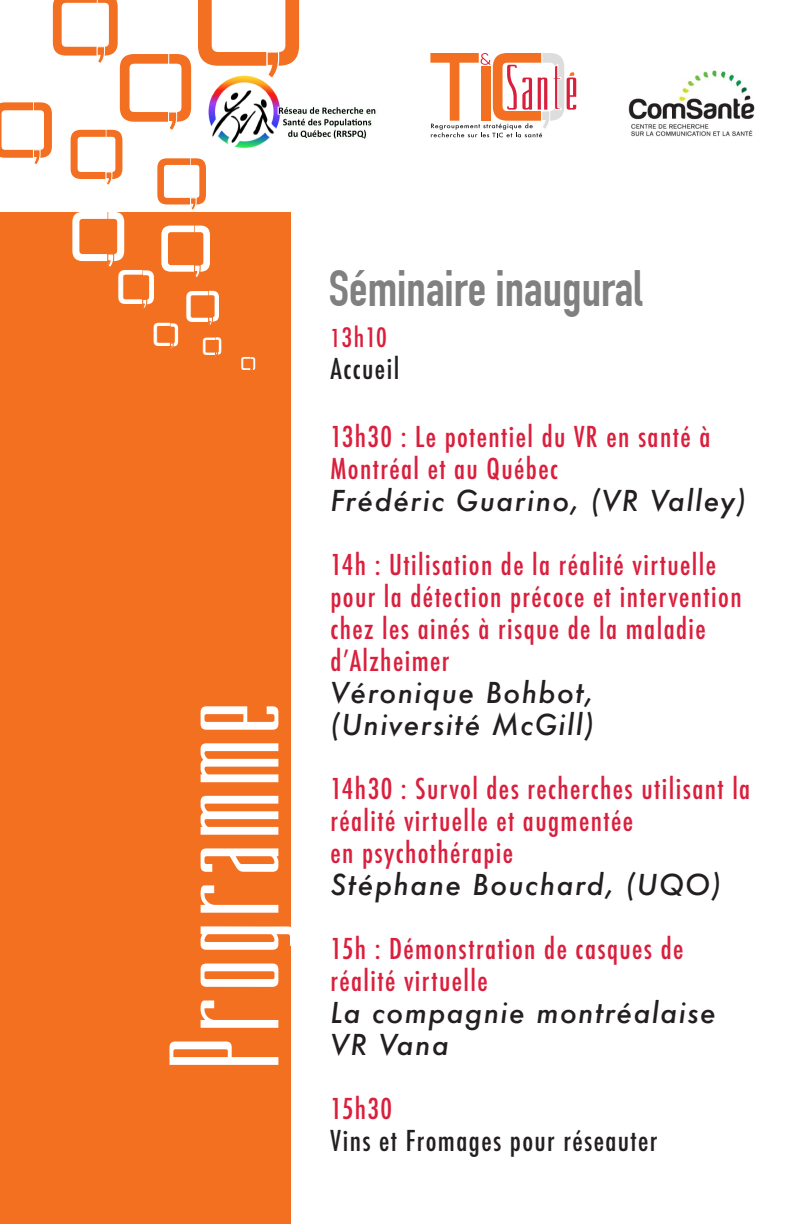
<style>
.page{position:relative;width:792px;height:1224px;background:#fff}
.page>*{position:absolute;margin:0;border:0;box-sizing:border-box;transform-origin:0 0}
.t1{font:140.4px "Effective Way 7";color:#f36f21}
.t2{font:140px "Drinking";color:#fff}
.t3{font:99px "Effective Way 7";color:#f36f21}
.t4{font:700 96.4px "Century Gothic";color:#f36f21}
.t5{font:90px "Effective Way 7";color:#f36f21}
.t6{font:81px "Effective Way 7";color:#f36f21}
.t7{font:72px "Effective Way 7";color:#fff}
.t8{font:72px "Effective Way 7";color:#f36f21}
.t9{font:700 68px "Century Gothic";color:#f36f21}
.t10{font:67.6px "Effective Way 7";color:#f36f21}
.t11{font:67.6px "Effective Way 7";color:#fff}
.t12{font:700 61.8px "Century Gothic";color:#f36f21}
.t13{font:700 55.6px "Century Gothic";color:#f36f21}
.t14{font:700 50px "DIN Condensed";color:#808080}
.t15{font:49.6px "Effective Way 7";color:#fff}
.t16{font:700 49.4px "Century Gothic";color:#fff}
.t17{font:700 49.4px "Century Gothic";color:#f36f21}
.t18{font:700 46.4px "Century Gothic";color:#f36f21}
.t19{font:700 46.4px "Century Gothic";color:#fff}
.t20{font:45px "Effective Way 7";color:#fff}
.t21{font:700 34px "Century Gothic";color:#fff}
.t22{font:33.8px "Effective Way 7";color:#fff}
.t23{font:700 30.8px "Century Gothic";color:#fff}
.t24{font:500 condensed 28px/32px "Futura";letter-spacing:.05em;color:#da1f3d}
.t25{font:italic 500 28px/32px "Futura";letter-spacing:.05em;color:#231f20}
.t26{font:500 condensed 28px "Futura";letter-spacing:.05em;color:#231f20}
.t27{font:500 condensed 26px "Futura";color:#da1f3d}
.t28{font:25.4px "Effective Way 7";color:#fff}
.t29{font:700 23.2px "Century Gothic";color:#fff}
.t30{font:19px "Effective Way 7";color:#fff}
.t31{font:700 17.4px "Century Gothic";color:#fff}
.t32{font:700 13px "Century Gothic";color:#fff}
.s1{font-size:24px}
</style>
<div class="page">
<div style="left:0;top:212px;width:291px;height:1012px;background:#f37021"></div>
<img style="left:208px;top:75px;width:169px;height:73px">
<svg style="left:430px;top:53px;width:146px;height:84px"></svg>
<svg style="left:191px;top:158px;width:15px;height:47px"></svg>
<svg style="left:266px;top:0;width:33px;height:80px"></svg>
<svg style="left:169px;top:54px;width:22px;height:68px"></svg>
<svg style="left:108px;top:212px;width:16px;height:50px"></svg>
<svg style="left:195px;top:226px;width:15px;height:46px"></svg>
<svg style="left:209px;top:291px;width:10px;height:31px"></svg>
<svg style="left:106px;top:130px;width:16px;height:49px"></svg>
<svg style="left:97px;top:0;width:21px;height:56px"></svg>
<svg style="left:170px;top:323px;width:8px;height:24px"></svg>
<svg style="left:215px;top:337px;width:6px;height:18px"></svg>
<svg style="left:143px;top:270px;width:11px;height:35px"></svg>
<svg style="left:251px;top:357px;width:4px;height:13px"></svg>
<svg style="left:34px;top:102px;width:18px;height:56px"></svg>
<img style="left:628px;top:70px;width:127px;height:67px">
<h3 class="t6" style="left:-6px;top:83px;width:49px">C</h3>
<h3 class="t13" style="left:45px;top:179px;width:17px;rotate:-180deg">‘</h3>
<h1 class="t1" style="left:198px;top:-65px;width:84px">C</h1>
<h3 class="t5" style="left:53px;top:-28px;width:54px">C</h3>
<h3 class="t12" style="left:109px;top:79px;width:18px;rotate:-180deg">‘</h3>
<h3 class="t4" style="left:286px;top:103px;width:28px;rotate:-180deg">‘</h3>
<h3 class="t3" style="left:120px;top:30px;width:60px">C</h3>
<h3 class="t9" style="left:182px;top:148px;width:20px;rotate:-180deg">‘</h3>
<h3 class="t8" style="left:71px;top:112px;width:44px">C</h3>
<h3 class="t10" style="left:157px;top:142px;width:41px">C</h3>
<h3 class="t17" style="left:116px;top:198px;width:15px;rotate:-180deg">‘</h3>
<h3 class="t18" style="left:200px;top:222px;width:14px;rotate:-180deg">‘</h3>
<h3 class="t7" style="left:72px;top:194px;width:44px">C</h3>
<h3 class="t11" style="left:161px;top:209px;width:41px">C</h3>
<h3 class="t16" style="left:118px;top:280px;width:15px;rotate:-180deg">‘</h3>
<h3 class="t19" style="left:204px;top:290px;width:14px;rotate:-180deg">‘</h3>
<h3 class="t20" style="left:187px;top:280px;width:28px">C</h3>
<h3 class="t15" style="left:118px;top:258px;width:31px">C</h3>
<p class="t21" style="left:149px;top:317px;width:11px;rotate:-180deg">‘</p>
<p class="t23" style="left:215px;top:333px;width:10px;rotate:-180deg">‘</p>
<p class="t22" style="left:154px;top:315px;width:21px">C</p>
<p class="t29" style="left:175px;top:355px;width:8px;rotate:-180deg">‘</p>
<p class="t28" style="left:203px;top:331px;width:16px">C</p>
<p class="t31" style="left:219px;top:361px;width:6px;rotate:-180deg">‘</p>
<p class="t30" style="left:242px;top:352px;width:13px">C</p>
<p class="t32" style="left:253px;top:375px;width:5px;rotate:-180deg">‘</p>
<h2 class="t2" style="left:154px;top:1072px;width:374px;rotate:-90deg">Programme</h2>
<h3 class="t14" style="left:329px;top:259px;width:315px">Séminaire inaugural</h3>
<p class="t27" style="left:331px;top:320px;width:58px"><span class="s1">1</span>3h10</p>
<p class="t26" style="left:331px;top:350px;width:70px">Accueil</p>
<p class="t24" style="left:331px;top:420px;width:381px">13h30 : Le potentiel du VR en santé à<br>Montréal et au Québec</p>
<p class="t25" style="left:331px;top:484px;width:417px">Frédéric Guarino, (VR Valley)</p>
<p class="t24" style="left:331px;top:548px;width:413px">14h : Utilisation de la réalité virtuelle pour la détection précoce et intervention chez les ainés à risque de la maladie dʼAlzheimer</p>
<p class="t25" style="left:331px;top:676px;width:265px">Véronique Bohbot, (Université McGill)</p>
<p class="t24" style="left:331px;top:772px;width:421px">14h30 : Survol des recherches utilisant la réalité virtuelle et augmentée<br>en psychothérapie</p>
<p class="t25" style="left:331px;top:868px;width:392px">Stéphane Bouchard, (UQO)</p>
<p class="t24" style="left:331px;top:932px;width:355px">15h : Démonstration de casques de réalité virtuelle</p>
<p class="t25" style="left:331px;top:996px;width:387px">La compagnie montréalaise<br>VR Vana</p>
<p class="t24" style="left:331px;top:1092px;width:63px">15h30</p>
<p class="t26" style="left:331px;top:1122px;width:328px">Vins et Fromages pour réseauter</p>
</div>
